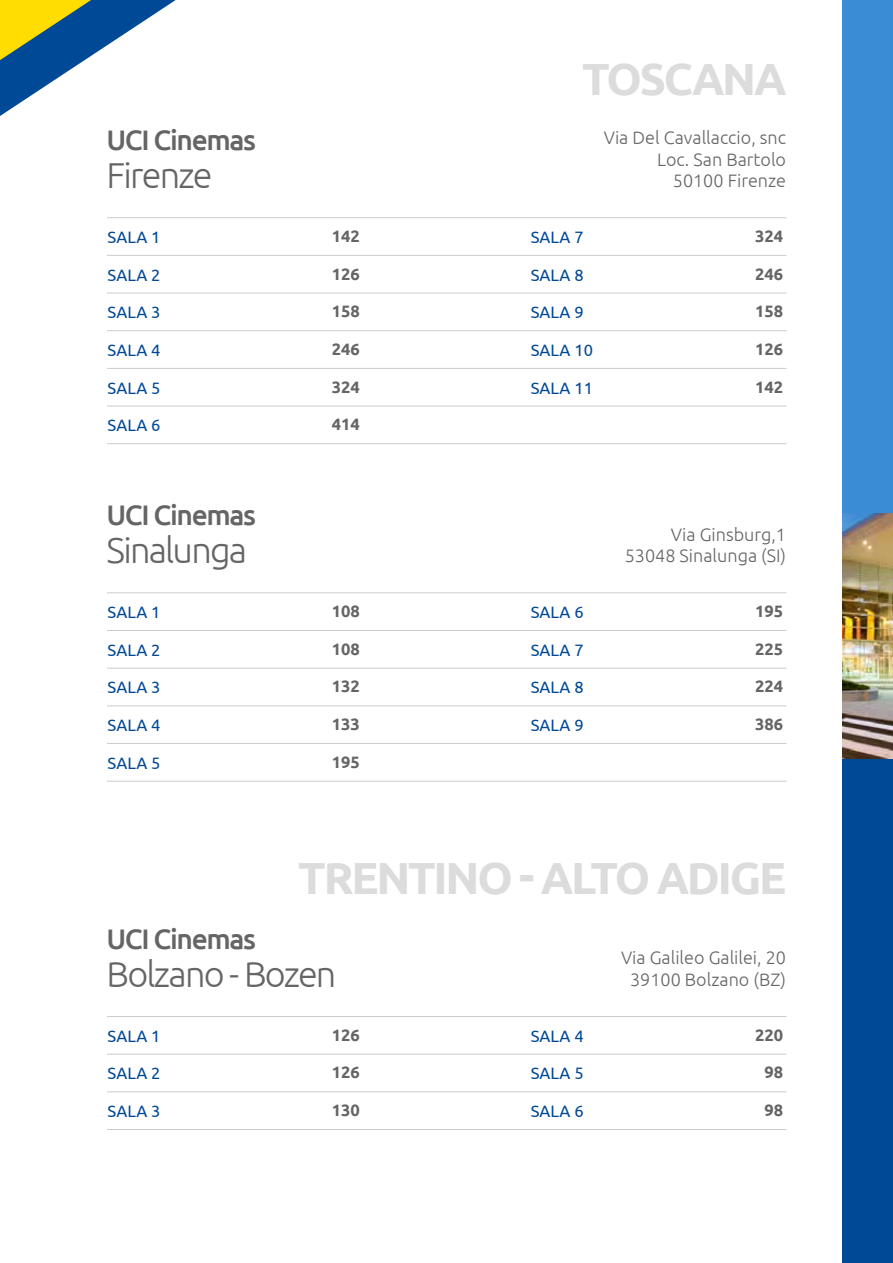
<style>
.page{position:relative;width:893px;height:1263px;background:#fff}
.page>*{position:absolute;margin:0;border:0;box-sizing:border-box;transform-origin:0 0}
.t1{font:700 45px "Ubuntu";letter-spacing:-.05em;color:#dcdcdc}
.t2{font:300 36px "Ubuntu";letter-spacing:-.05em;color:#656565}
.t3{font:500 28.2px "Ubuntu";letter-spacing:-.05em;color:#656565}
.t4{font:300 18px/21.6px "Ubuntu";color:#656565;text-align:right}
.t5{font:16.5px "Ubuntu";color:#004996}
.t6{font:700 16.5px "Ubuntu";color:#656565}
</style>
<div class="page">
<img style="left:843px;top:512px;width:50px;height:247px">
<svg style="left:0;top:0;width:176px;height:116px"></svg>
<div style="left:843px;top:0;width:50px;height:512px;background:#3a8dd4"></div>
<div style="left:843px;top:759px;width:50px;height:504px;background:#004996"></div>
<hr style="left:107px;top:217px;width:679px;height:1px;background:#ccc">
<hr style="left:107px;top:255px;width:679px;height:1px;background:#ccc">
<hr style="left:107px;top:293px;width:679px;height:1px;background:#ccc">
<hr style="left:107px;top:330px;width:679px;height:1px;background:#ccc">
<hr style="left:107px;top:368px;width:679px;height:1px;background:#ccc">
<hr style="left:107px;top:406px;width:679px;height:1px;background:#ccc">
<hr style="left:107px;top:1016px;width:679px;height:1px;background:#ccc">
<hr style="left:107px;top:1054px;width:679px;height:1px;background:#ccc">
<hr style="left:107px;top:1091px;width:679px;height:1px;background:#ccc">
<hr style="left:107px;top:1129px;width:679px;height:1px;background:#ccc">
<hr style="left:107px;top:443px;width:679px;height:1px;background:#ccc">
<hr style="left:107px;top:592px;width:679px;height:1px;background:#ccc">
<hr style="left:107px;top:630px;width:679px;height:1px;background:#ccc">
<hr style="left:107px;top:668px;width:679px;height:1px;background:#ccc">
<hr style="left:107px;top:705px;width:679px;height:1px;background:#ccc">
<hr style="left:107px;top:743px;width:679px;height:1px;background:#ccc">
<hr style="left:107px;top:781px;width:679px;height:1px;background:#ccc">
<h3 class="t3" style="left:107px;top:122px;width:151px">UCI Cinemas</h3>
<h2 class="t2" style="left:107px;top:154px;width:107px">Firenze</h2>
<p class="t5" style="left:108px;top:227px;width:54px">SALA 1</p>
<p class="t5" style="left:108px;top:265px;width:54px">SALA 2</p>
<p class="t5" style="left:108px;top:302px;width:54px">SALA 3</p>
<p class="t5" style="left:108px;top:340px;width:54px">SALA 4</p>
<p class="t5" style="left:108px;top:378px;width:54px">SALA 5</p>
<p class="t5" style="left:108px;top:415px;width:54px">SALA 6</p>
<p class="t6" style="left:332px;top:226px;width:30px">142</p>
<p class="t6" style="left:332px;top:264px;width:30px">126</p>
<p class="t6" style="left:332px;top:301px;width:30px">158</p>
<p class="t6" style="left:332px;top:339px;width:30px">246</p>
<p class="t6" style="left:332px;top:377px;width:30px">324</p>
<p class="t6" style="left:332px;top:414px;width:30px">414</p>
<h1 class="t1" style="left:582px;top:52px;width:206px">TOSCANA</h1>
<p class="t4" style="left:604px;top:126px;width:184px">Via Del Cavallaccio, snc<br>Loc. San Bartolo<br>50100 Firenze</p>
<p class="t5" style="left:531px;top:227px;width:54px">SALA 7</p>
<p class="t5" style="left:531px;top:265px;width:54px">SALA 8</p>
<p class="t5" style="left:531px;top:302px;width:54px">SALA 9</p>
<p class="t5" style="left:531px;top:340px;width:64px">SALA 10</p>
<p class="t5" style="left:531px;top:378px;width:64px">SALA 11</p>
<p class="t6" style="left:755px;top:226px;width:30px">324</p>
<p class="t6" style="left:755px;top:264px;width:30px">246</p>
<p class="t6" style="left:755px;top:301px;width:30px">158</p>
<p class="t6" style="left:755px;top:339px;width:30px">126</p>
<p class="t6" style="left:755px;top:377px;width:30px">142</p>
<h3 class="t3" style="left:107px;top:497px;width:151px">UCI Cinemas</h3>
<h2 class="t2" style="left:107px;top:529px;width:142px">Sinalunga</h2>
<p class="t4" style="left:625px;top:523px;width:163px">Via Ginsburg,1<br>53048 Sinalunga (SI)</p>
<p class="t5" style="left:108px;top:602px;width:54px">SALA 1</p>
<p class="t5" style="left:108px;top:640px;width:54px">SALA 2</p>
<p class="t5" style="left:108px;top:677px;width:54px">SALA 3</p>
<p class="t5" style="left:108px;top:715px;width:54px">SALA 4</p>
<p class="t5" style="left:108px;top:753px;width:54px">SALA 5</p>
<p class="t6" style="left:332px;top:601px;width:30px">108</p>
<p class="t6" style="left:332px;top:639px;width:30px">108</p>
<p class="t6" style="left:332px;top:677px;width:30px">132</p>
<p class="t6" style="left:332px;top:714px;width:30px">133</p>
<p class="t6" style="left:332px;top:752px;width:30px">195</p>
<p class="t6" style="left:755px;top:601px;width:30px">195</p>
<p class="t6" style="left:755px;top:639px;width:30px">225</p>
<p class="t6" style="left:755px;top:677px;width:30px">224</p>
<p class="t6" style="left:755px;top:714px;width:30px">386</p>
<p class="t5" style="left:531px;top:602px;width:54px">SALA 6</p>
<p class="t5" style="left:531px;top:640px;width:54px">SALA 7</p>
<p class="t5" style="left:531px;top:677px;width:54px">SALA 8</p>
<p class="t5" style="left:531px;top:715px;width:54px">SALA 9</p>
<h1 class="t1" style="left:298px;top:851px;width:490px">TRENTINO - ALTO ADIGE</h1>
<h3 class="t3" style="left:107px;top:921px;width:151px">UCI Cinemas</h3>
<h2 class="t2" style="left:107px;top:952px;width:231px">Bolzano - Bozen</h2>
<p class="t5" style="left:108px;top:1026px;width:54px">SALA 1</p>
<p class="t5" style="left:108px;top:1063px;width:54px">SALA 2</p>
<p class="t5" style="left:108px;top:1101px;width:54px">SALA 3</p>
<p class="t6" style="left:332px;top:1025px;width:30px">126</p>
<p class="t6" style="left:332px;top:1062px;width:30px">126</p>
<p class="t6" style="left:332px;top:1100px;width:30px">130</p>
<p class="t5" style="left:531px;top:1026px;width:54px">SALA 4</p>
<p class="t5" style="left:531px;top:1063px;width:54px">SALA 5</p>
<p class="t5" style="left:531px;top:1101px;width:54px">SALA 6</p>
<p class="t4" style="left:621px;top:947px;width:167px;text-align:center">Via Galileo Galilei, 20<br>39100 Bolzano (BZ)</p>
<p class="t6" style="left:755px;top:1025px;width:30px">220</p>
<p class="t6" style="left:764px;top:1062px;width:20px">98</p>
<p class="t6" style="left:764px;top:1100px;width:20px">98</p>
</div>
